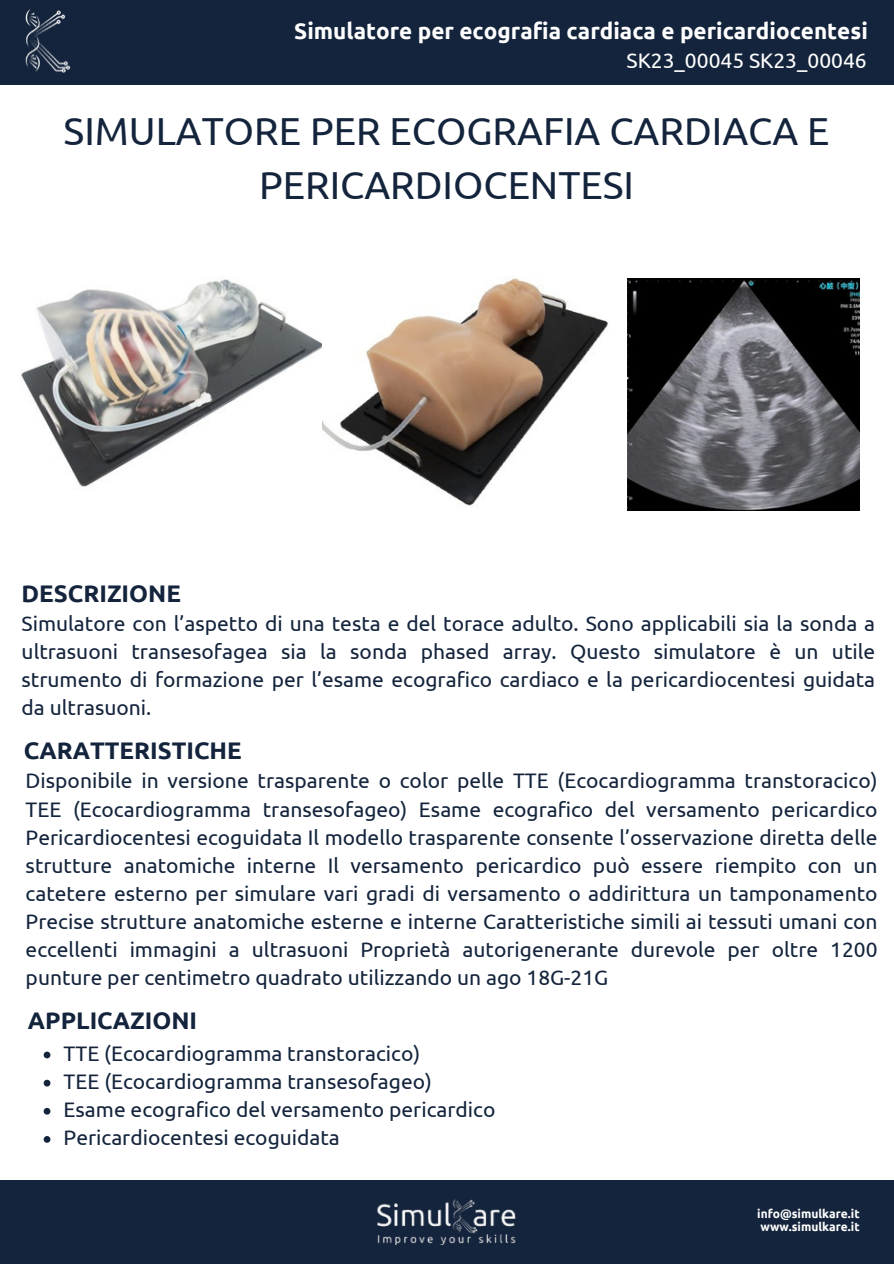
<style>
.page{position:relative;width:894px;height:1264px;background:#fff}
.page>*{position:absolute;margin:0;border:0;box-sizing:border-box;transform-origin:0 0}
.t1{font:39px/54px "Ubuntu";color:#14243c;text-align:center}
.t2{font:700 24px "Ubuntu";color:#14243c}
.t3{font:700 22.5px "Ubuntu";color:#fff}
.t4{font:21px/28.2px "Ubuntu";color:#14243c;text-align:justify}
.t5{font:21px "Ubuntu";color:#fff}
.t6{font:700 12px/13.5px "Ubuntu";color:#fff}
</style>
<div class="page">
<div style="left:0;top:0;width:892px;height:85px;background:#14243c"></div>
<img style="left:25px;top:10px;width:46px;height:63px">
<div style="left:0;top:1179px;width:892px;height:84px;background:#14243c"></div>
<img style="left:377px;top:1199px;width:139px;height:45px">
<img style="left:21px;top:279px;width:301px;height:210px">
<img style="left:322px;top:277px;width:286px;height:229px">
<img style="left:627px;top:279px;width:232px;height:231px">
<svg style="left:44px;top:1051px;width:6px;height:7px"></svg>
<svg style="left:44px;top:1079px;width:6px;height:7px"></svg>
<svg style="left:44px;top:1107px;width:6px;height:7px"></svg>
<svg style="left:44px;top:1136px;width:6px;height:6px"></svg>
<h3 class="t3" style="left:294px;top:18px;width:575px">Simulatore per ecografia cardiaca e pericardiocentesi</h3>
<h4 class="t5" style="left:626px;top:48px;width:241px">SK23_00045 SK23_00046</h4>
<p class="t1" style="left:64px;top:103px;width:767px">SIMULATORE PER ECOGRAFIA CARDIACA E<br>PERICARDIOCENTESI</p>
<p class="t2" style="left:22px;top:580px;width:161px">DESCRIZIONE</p>
<p class="t4" style="left:22px;top:609px;width:854px">Simulatore con l’aspetto di una testa e del torace adulto. Sono applicabili sia la sonda a ultrasuoni transesofagea sia la sonda phased array. Questo simulatore è un utile strumento di formazione per l’esame ecografico cardiaco e la pericardiocentesi guidata da ultrasuoni.</p>
<h2 class="t2" style="left:24px;top:736px;width:219px">CARATTERISTICHE</h2>
<h1 class="t4" style="left:26px;top:766px;width:853px">Disponibile in versione trasparente o color pelle TTE (Ecocardiogramma transtoracico)<br>TEE (Ecocardiogramma transesofageo) Esame ecografico del versamento pericardico Pericardiocentesi ecoguidata Il modello trasparente consente l’osservazione diretta delle strutture anatomiche interne Il versamento pericardico può essere riempito con un catetere esterno per simulare vari gradi di versamento o addirittura un tamponamento Precise strutture anatomiche esterne e interne Caratteristiche simili ai tessuti umani con eccellenti immagini a ultrasuoni Proprietà autorigenerante durevole per oltre 1200 punture per centimetro quadrato utilizzando un ago 18G-21G</h1>
<h5 class="t2" style="left:28px;top:1006px;width:171px">APPLICAZIONI</h5>
<h2 class="t4" style="left:64px;top:1038px;width:358px">TTE (Ecocardiogramma transtoracico)</h2>
<h5 class="t4" style="left:64px;top:1066px;width:370px">TEE (Ecocardiogramma transesofageo)</h5>
<h2 class="t4" style="left:64px;top:1094px;width:433px">Esame ecografico del versamento pericardico</h2>
<p class="t4" style="left:64px;top:1123px;width:278px">Pericardiocentesi ecoguidata</p>
<p class="t6" style="left:757px;top:1206px;width:104px">info@simulkare.it www.simulkare.it</p>
</div>
